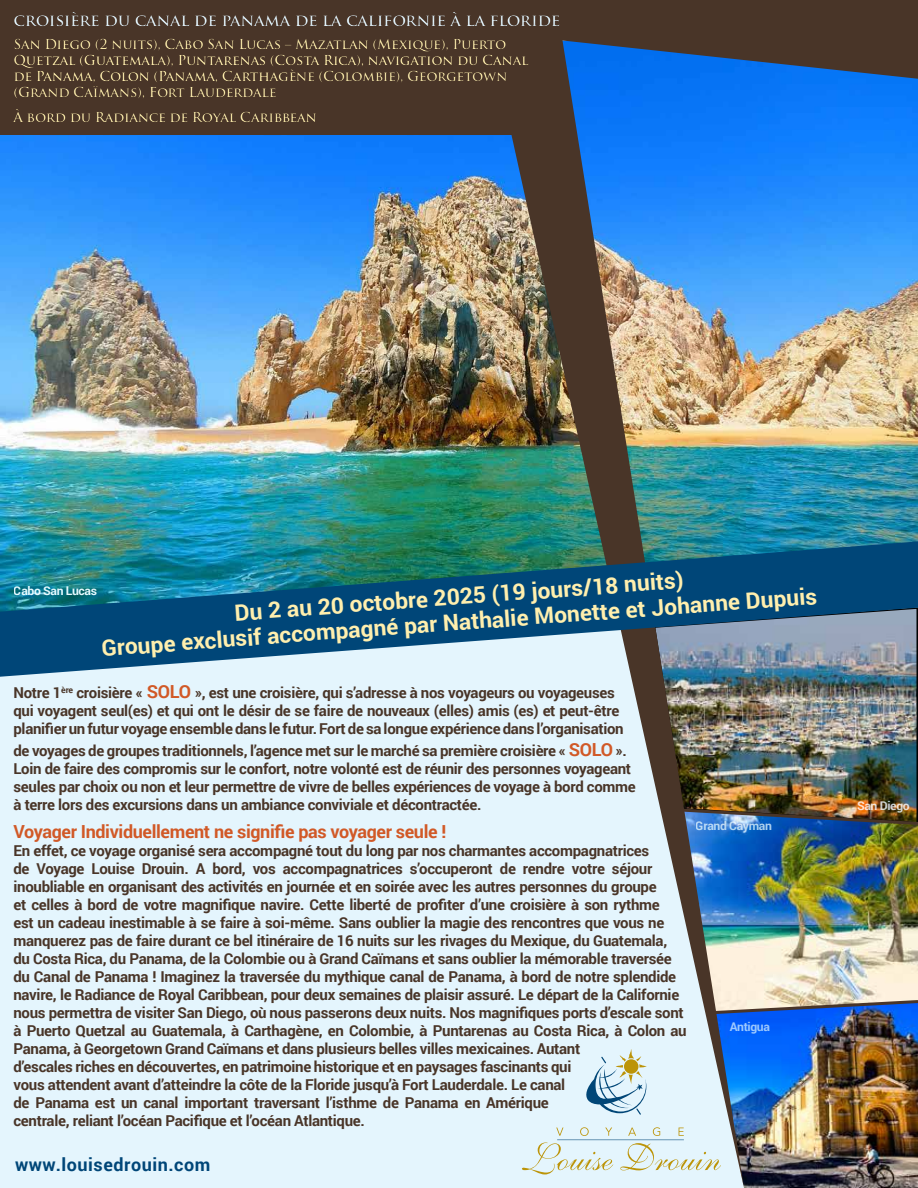
<style>
.page{position:relative;width:918px;height:1188px;background:#fff}
.page>*{position:absolute;margin:0;border:0;box-sizing:border-box;transform-origin:0 0}
.t1{font:700 22.5px/25.5px "Roboto";color:#ffefae;text-align:center}
.t2{font:700 18px "Roboto";letter-spacing:-.02em;color:#d15927}
.t3{font:700 18px "Roboto";letter-spacing:.03em;color:#004678}
.t4{font:700 16.5px "Trajan Pro";letter-spacing:-.02em;color:#e4f5fd}
.t5{font:700 15px/18px "Roboto";letter-spacing:-.02em;color:#493528}
.t6{font:700 13.5px/16.2px "Trajan Pro";letter-spacing:-.02em;color:#ffefae}
.t7{font:700 12px "Roboto";letter-spacing:-.03em;color:#e4f5fd}
.s1{font-size:18px;color:#d15927}
</style>
<div class="page">
<img style="left:0;top:0;width:918px;height:1188px">
<img style="left:0;top:541px;width:918px;height:136px">
<svg style="left:556px;top:1128px;width:7px;height:8px"></svg>
<svg style="left:580px;top:1127px;width:9px;height:9px"></svg>
<svg style="left:605px;top:1128px;width:7px;height:8px"></svg>
<svg style="left:628px;top:1128px;width:8px;height:8px"></svg>
<svg style="left:653px;top:1127px;width:7px;height:9px"></svg>
<svg style="left:679px;top:1128px;width:5px;height:8px"></svg>
<svg style="left:522px;top:1143px;width:91px;height:31px;background:#dfeae2"></svg>
<svg style="left:620px;top:1143px;width:101px;height:27px;background:#dee8dd"></svg>
<svg style="left:584px;top:1049px;width:63px;height:66px;background:#c0d5d9"></svg>
<hr style="left:557px;top:1140px;width:127px;height:1px;background:#004677">
<div style="left:8px;top:9px;width:566px;height:128px;background:#493528"></div>
<p class="t4" style="left:14px;top:10px;width:548px">croisière du canal de panama de la californie à la floride</p>
<p class="t6" style="left:14px;top:36px;width:517px">San Diego (2 nuits), Cabo San Lucas – Mazatlan (Mexique), Puerto Quetzal (Guatemala), Puntarenas (Costa Rica), navigation du Canal de Panama, Colon (Panama, Carthagène (Colombie), Georgetown (Grand Caïmans), Fort Lauderdale</p>
<p class="t6" style="left:14px;top:109px;width:305px">À bord du Radiance de Royal Caribbean</p>
<h1 class="t1" style="left:99px;top:608px;width:719px;rotate:-4deg">Du 2 au 20 octobre 2025 (19 jours/18 nuits)<br>Groupe exclusif accompagné par Nathalie Monette et Johanne Dupuis</h1>
<p class="t7" style="left:14px;top:583px;width:85px">Cabo San Lucas</p>
<p class="t5" style="left:13px;top:683px;width:612px">Notre 1<sup>ère</sup> croisière « <span class="s1">SOLO</span> », est une croisière, qui s’adresse à nos voyageurs ou voyageuses qui voyagent seul(es) et qui ont le désir de se faire de nouveaux (elles) amis (es) et peut-être planifier un futur voyage ensemble dans le futur. Fort de sa longue expérience dans l’organisation</p>
<p class="t5" style="left:13px;top:741px;width:624px">de voyages de groupes traditionnels, l’agence met sur le marché sa première croisière « <span class="s1">SOLO</span> ».<br>Loin de faire des compromis sur le confort, notre volonté est de réunir des personnes voyageant seules par choix ou non et leur permettre de vivre de belles expériences de voyage à bord comme à terre lors des excursions dans un ambiance conviviale et décontractée.</p>
<p class="t2" style="left:14px;top:819px;width:434px">Voyager Individuellement ne signifie pas voyager seule !</p>
<p class="t5" style="left:14px;top:841px;width:675px">En effet, ce voyage organisé sera accompagné tout du long par nos charmantes accompagnatrices<br>de Voyage Louise Drouin. A bord, vos accompagnatrices s’occuperont de rendre votre séjour inoubliable en organisant des activités en journée et en soirée avec les autres personnes du groupe<br>et celles à bord de votre magnifique navire. Cette liberté de profiter d’une croisière à son rythme<br>est un cadeau inestimable à se faire à soi-même. Sans oublier la magie des rencontres que vous ne manquerez pas de faire durant ce bel itinéraire de 16 nuits sur les rivages du Mexique, du Guatemala, du Costa Rica, du Panama, de la Colombie ou à Grand Caïmans et sans oublier la mémorable traversée du Canal de Panama ! Imaginez la traversée du mythique canal de Panama, à bord de notre splendide navire, le Radiance de Royal Caribbean, pour deux semaines de plaisir assuré. Le départ de la Californie nous permettra de visiter San Diego, où nous passerons deux nuits. Nos magnifiques ports d’escale sont à Puerto Quetzal au Guatemala, à Carthagène, en Colombie, à Puntarenas au Costa Rica, à Colon au Panama, à Georgetown Grand Caïmans et dans plusieurs belles villes mexicaines. Autant<br>d’escales riches en découvertes, en patrimoine historique et en paysages fascinants qui<br>vous attendent avant d’atteindre la côte de la Floride jusqu’à Fort Lauderdale. Le canal<br>de Panama est un canal important traversant l’isthme de Panama en Amérique<br>centrale, reliant l’océan Pacifique et l’océan Atlantique.</p>
<p class="t7" style="left:696px;top:817px;width:78px">Grand Cayman</p>
<p class="t7" style="left:730px;top:1018px;width:42px">Antigua</p>
<p class="t3" style="left:15px;top:1152px;width:197px">www.louisedrouin.com</p>
<p class="t7" style="left:857px;top:797px;width:54px">San Diego</p>
</div>
